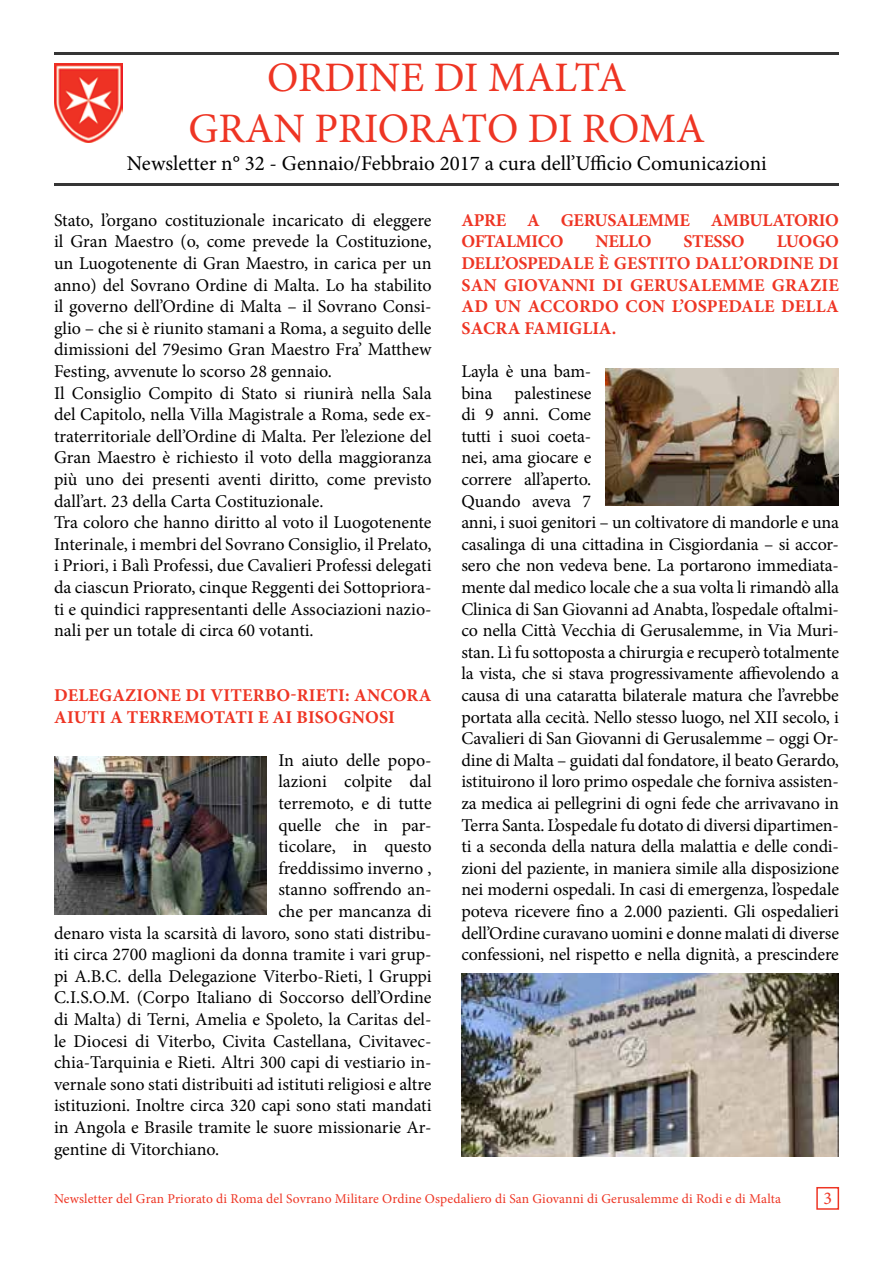
<style>
.page{position:relative;width:893px;height:1263px;background:#fff}
.page>*{position:absolute;margin:0;border:0;box-sizing:border-box;transform-origin:0 0}
.t1{font:42px/50.4px "Minion Pro";letter-spacing:-.005em;color:#ee3524;text-align:center}
.t2{font:21px "Minion Pro";color:#000}
.t3{font:18px/21.6px "Minion Pro";letter-spacing:-.005em;color:#000}
.t4{font:700 18px/21.6px "Minion Pro";letter-spacing:.01em;color:#ee3524}
.t5{font:700 18px/21.6px "Minion Pro";letter-spacing:-.02em;color:#ee3524}
.t6{font:18px "Minion Pro";color:#ee3524}
.t7{font:13.5px "Minion Pro";letter-spacing:.01em;color:#ee3524}
</style>
<div class="page">
<svg style="left:816px;top:1187px;width:24px;height:23px"></svg>
<img style="left:54px;top:184px;width:785px;height:1px">
<img style="left:54px;top:64px;width:69px;height:79px">
<img style="left:54px;top:53px;width:785px;height:1px">
<img style="left:54px;top:757px;width:213px;height:157px">
<img style="left:605px;top:369px;width:234px;height:137px">
<img style="left:461px;top:974px;width:378px;height:183px">
<h1 class="t1" style="left:189px;top:53px;width:518px">ORDINE DI MALTA<br>GRAN PRIORATO DI ROMA</h1>
<p class="t2" style="left:127px;top:149px;width:641px">Newsletter n° 32 - Gennaio/Febbraio 2017 a cura dell’Ufficio Comunicazioni</p>
<p class="t3" style="left:54px;top:209px;width:379px">Stato, l’organo costituzionale incaricato di eleggere il Gran Maestro (o, come prevede la Costituzione, un Luogotenente di Gran Maestro, in carica per un anno) del Sovrano Ordine di Malta. Lo ha stabilito il governo dell’Ordine di Malta – il Sovrano Consi&shy;glio – che si è riunito stamani a Roma, a seguito delle dimissioni del 79esimo Gran Maestro Fra’ Matthew Festing, avvenute lo scorso 28 gennaio.<br>Il Consiglio Compito di Stato si riunirà nella Sala del Capitolo, nella Villa Magistrale a Roma, sede ex&shy;traterritoriale dell’Ordine di Malta. Per l’elezione del Gran Maestro è richiesto il voto della maggioranza più uno dei presenti aventi diritto, come previsto dall’art. 23 della Carta Costituzionale.<br>Tra coloro che hanno diritto al voto il Luogotenente Interinale, i membri del Sovrano Consiglio, il Prelato, i Priori, i Balì Professi, due Cavalieri Professi delegati da ciascun Priorato, cinque Reggenti dei Sottopriora&shy;ti e quindici rappresentanti delle Associazioni nazio&shy;nali per un totale di circa 60 votanti.</p>
<p class="t4" style="left:54px;top:684px;width:379px">DELEGAZIONE DI VITERBO-RIETI: ANCORA<br>AIUTI A TERREMOTATI E AI BISOGNOSI</p>
<p class="t3" style="left:278px;top:749px;width:155px">In aiuto delle popo-</p>
<p class="t3" style="left:278px;top:771px;width:155px">lazioni colpite dal</p>
<p class="t3" style="left:278px;top:792px;width:155px">terremoto, e di tutte</p>
<p class="t3" style="left:278px;top:814px;width:155px">quelle che in par-</p>
<p class="t3" style="left:278px;top:836px;width:155px">ticolare, in questo</p>
<p class="t3" style="left:278px;top:857px;width:155px">freddissimo inverno ,</p>
<p class="t3" style="left:278px;top:879px;width:155px">stanno soffrendo an-</p>
<p class="t3" style="left:278px;top:900px;width:155px">che per mancanza di</p>
<p class="t3" style="left:54px;top:922px;width:379px">denaro vista la scarsità di lavoro, sono stati distribu-</p>
<p class="t3" style="left:54px;top:944px;width:379px">iti circa 2700 maglioni da donna tramite i vari grup-</p>
<p class="t3" style="left:54px;top:965px;width:379px">pi A.B.C. della Delegazione Viterbo-Rieti, l Gruppi</p>
<p class="t3" style="left:54px;top:987px;width:379px">C.I.S.O.M. (Corpo Italiano di Soccorso dell’Ordine</p>
<p class="t3" style="left:54px;top:1008px;width:379px">di Malta) di Terni, Amelia e Spoleto, la Caritas del-</p>
<p class="t3" style="left:54px;top:1030px;width:379px">le Diocesi di Viterbo, Civita Castellana, Civitavec-</p>
<p class="t3" style="left:54px;top:1052px;width:379px">chia-Tarquinia e Rieti. Altri 300 capi di vestiario in-</p>
<p class="t3" style="left:54px;top:1073px;width:379px">vernale sono stati distribuiti ad istituti religiosi e altre</p>
<p class="t3" style="left:54px;top:1095px;width:379px">istituzioni. Inoltre circa 320 capi sono stati mandati</p>
<p class="t3" style="left:54px;top:1116px;width:379px">in Angola e Brasile tramite le suore missionarie Ar-</p>
<p class="t3" style="left:54px;top:1138px;width:167px">gentine di Vitorchiano.</p>
<p class="t5" style="left:461px;top:209px;width:379px">APRE A GERUSALEMME AMBULATORIO<br>OFTALMICO</p>
<p class="t4" style="left:596px;top:231px;width:57px">NELLO</p>
<p class="t4" style="left:684px;top:231px;width:63px">STESSO</p>
<p class="t4" style="left:461px;top:231px;width:379px;text-align:justify;text-indent:315px">LUOGO DELL’OSPEDALE È GESTITO DALL’ORDINE DI SAN GIOVANNI DI GERUSALEMME GRAZIE AD UN ACCORDO CON L’OSPEDALE DELLA SACRA FAMIGLIA.</p>
<p class="t3" style="left:461px;top:360px;width:379px">Layla è una bam-<br>bina palestinese<br>di 9 anni. Come<br>tutti i suoi coeta-<br>nei, ama giocare e<br>correre all’aperto.<br>Quando aveva 7<br>anni, i suoi genitori – un coltivatore di mandorle e una casalinga di una cittadina in Cisgiordania – si accor&shy;sero che non vedeva bene. La portarono immediata&shy;mente dal medico locale che a sua volta li rimandò alla Clinica di San Giovanni ad Anabta, l’ospedale oftalmi&shy;co nella Città Vecchia di Gerusalemme, in Via Muri&shy;stan. Lì fu sottoposta a chirurgia e recuperò totalmente la vista, che si stava progressivamente affievolendo a causa di una cataratta bilaterale matura che l’avrebbe portata alla cecità. Nello stesso luogo, nel XII secolo, i Cavalieri di San Giovanni di Gerusalemme – oggi Or&shy;dine di Malta – guidati dal fondatore, il beato Gerardo, istituirono il loro primo ospedale che forniva assisten&shy;za medica ai pellegrini di ogni fede che arrivavano in Terra Santa. L’ospedale fu dotato di diversi dipartimen&shy;ti a seconda della natura della malattia e delle condi&shy;zioni del paziente, in maniera simile alla disposizione nei moderni ospedali. In casi di emergenza, l’ospedale poteva ricevere fino a 2.000 pazienti. Gli ospedalieri dell’Ordine curavano uomini e donne malati di diverse confessioni, nel rispetto e nella dignità, a prescindere</p>
<p class="t7" style="left:54px;top:1189px;width:728px">Newsletter del Gran Priorato di Roma del Sovrano Militare Ordine Ospedaliero di San Giovanni di Gerusalemme di Rodi e di Malta</p>
<p class="t6" style="left:823px;top:1186px;width:10px">3</p>
</div>
